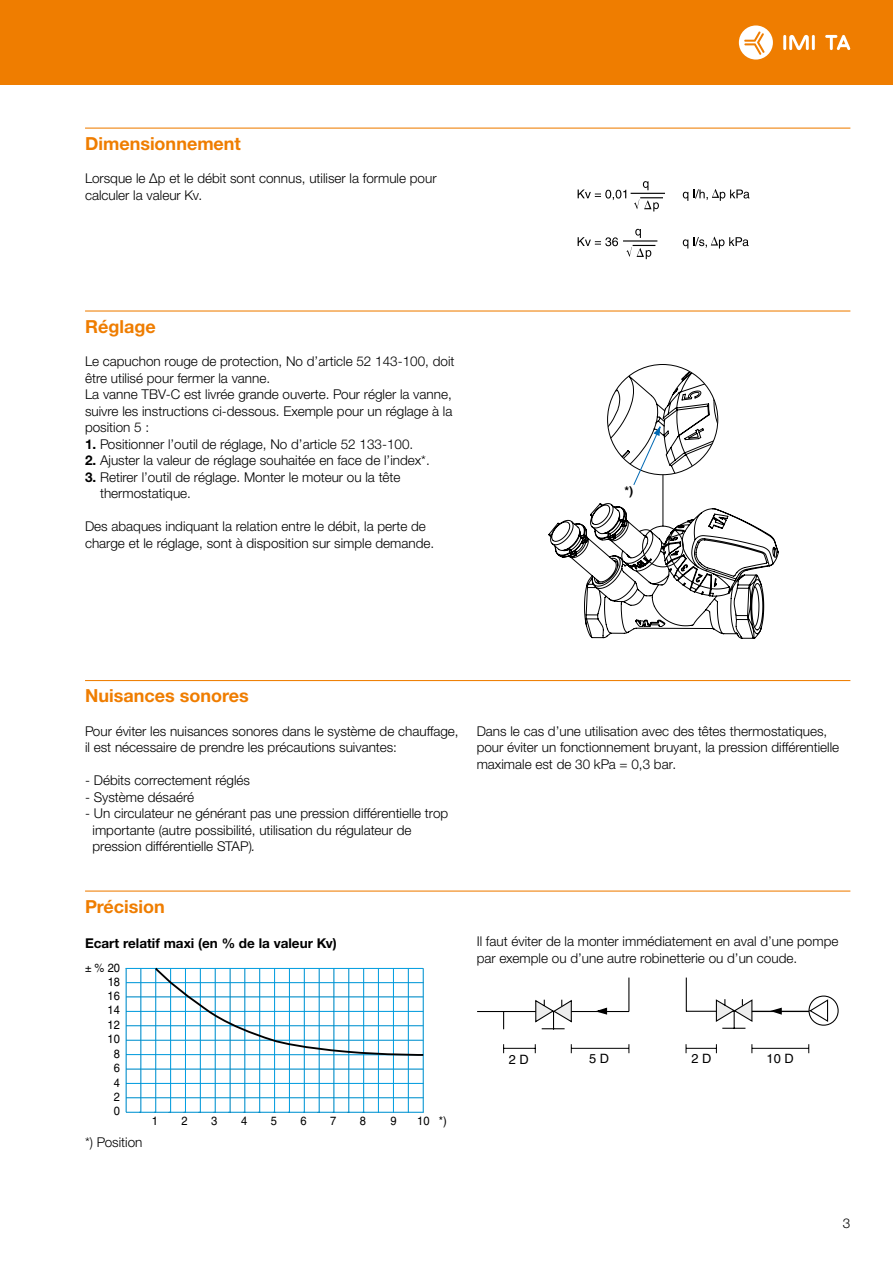
<style>
.page{position:relative;width:893px;height:1263px;background:#fff}
.page>*{position:absolute;margin:0;border:0;box-sizing:border-box;transform-origin:0 0}
.t1{font:700 18px "Helvetica Neue LTW1 G";color:#ef7d00}
.t2{font:300 13.5px/16.5px "Helvetica Neue LTW1 G";color:#000}
.t3{font:700 13.5px "Helvetica Neue LTW1 G";color:#000}
.t4{font:12.9px "Helvetica";color:#000}
.t5{font:12px "Helvetica";color:#000;scale:.93 1}
.t6{font:700 12px "Helvetica";color:#000}
.s1{font-weight:700}
.s2{font-style:italic}
</style>
<div class="page">
<div style="left:0;top:0;width:893px;height:85px;background:#ef7d00"></div>
<hr style="left:783px;top:35px;width:3px;height:15px;background:#fff">
<hr style="left:812px;top:35px;width:3px;height:15px;background:#fff">
<svg style="left:789px;top:35px;width:20px;height:15px"></svg>
<svg style="left:825px;top:35px;width:25px;height:15px"></svg>
<svg style="left:739px;top:25px;width:34px;height:35px"></svg>
<hr style="left:85px;top:128px;width:765px;height:1px;background:#ef7d00">
<hr style="left:85px;top:310px;width:765px;height:2px;background:#ef7d00">
<hr style="left:85px;top:680px;width:765px;height:1px;background:#ef7d00">
<hr style="left:85px;top:890px;width:765px;height:1px;background:#ef7d00">
<svg style="left:578px;top:190px;width:48px;height:10px"></svg>
<svg style="left:683px;top:189px;width:66px;height:12px"></svg>
<svg style="left:643px;top:181px;width:5px;height:9px"></svg>
<hr style="left:631px;top:193px;width:34px;height:1px;background:#000">
<svg style="left:634px;top:197px;width:29px;height:14px"></svg>
<svg style="left:578px;top:237px;width:40px;height:9px"></svg>
<svg style="left:683px;top:237px;width:66px;height:12px"></svg>
<svg style="left:635px;top:229px;width:6px;height:9px"></svg>
<hr style="left:623px;top:240px;width:34px;height:2px;background:#000">
<svg style="left:627px;top:245px;width:28px;height:14px"></svg>
<svg style="left:549px;top:369px;width:229px;height:270px"></svg>
<hr style="left:126px;top:1112px;width:297px;height:1px;background:#009fe3">
<hr style="left:126px;top:1097px;width:297px;height:1px;background:#009fe3">
<hr style="left:126px;top:1083px;width:297px;height:1px;background:#009fe3">
<hr style="left:126px;top:1068px;width:297px;height:1px;background:#009fe3">
<hr style="left:126px;top:968px;width:1px;height:144px;background:#009fe3">
<hr style="left:140px;top:969px;width:1px;height:143px;background:#009fe3">
<hr style="left:155px;top:968px;width:1px;height:144px;background:#009fe3">
<hr style="left:170px;top:969px;width:1px;height:143px;background:#009fe3">
<hr style="left:185px;top:969px;width:1px;height:143px;background:#009fe3">
<hr style="left:200px;top:969px;width:1px;height:143px;background:#009fe3">
<hr style="left:215px;top:969px;width:1px;height:143px;background:#009fe3">
<hr style="left:230px;top:969px;width:1px;height:143px;background:#009fe3">
<hr style="left:244px;top:968px;width:1px;height:144px;background:#009fe3">
<hr style="left:259px;top:968px;width:1px;height:144px;background:#009fe3">
<hr style="left:274px;top:968px;width:1px;height:144px;background:#009fe3">
<hr style="left:289px;top:968px;width:1px;height:144px;background:#009fe3">
<hr style="left:304px;top:968px;width:1px;height:144px;background:#009fe3">
<hr style="left:319px;top:968px;width:1px;height:144px;background:#009fe3">
<hr style="left:333px;top:968px;width:1px;height:144px;background:#009fe3">
<hr style="left:348px;top:968px;width:1px;height:144px;background:#009fe3">
<hr style="left:363px;top:969px;width:1px;height:143px;background:#009fe3">
<hr style="left:378px;top:969px;width:1px;height:144px;background:#009fe3">
<hr style="left:393px;top:968px;width:1px;height:144px;background:#009fe3">
<hr style="left:408px;top:969px;width:1px;height:143px;background:#009fe3">
<hr style="left:423px;top:968px;width:1px;height:144px;background:#009fe3">
<svg style="left:126px;top:967px;width:298px;height:90px"></svg>
<hr style="left:477px;top:1011px;width:152px;height:1px;background:#000">
<hr style="left:628px;top:977px;width:1px;height:34px;background:#000">
<hr style="left:686px;top:977px;width:1px;height:34px;background:#000">
<hr style="left:686px;top:1011px;width:152px;height:1px;background:#000">
<svg style="left:715px;top:999px;width:38px;height:30px"></svg>
<svg style="left:534px;top:999px;width:39px;height:31px"></svg>
<svg style="left:503px;top:1012px;width:1px;height:17px"></svg>
<hr style="left:752px;top:1011px;width:73px;height:1px;background:#000">
<svg style="left:808px;top:995px;width:30px;height:31px"></svg>
<hr style="left:504px;top:1048px;width:31px;height:1px;background:#000">
<hr style="left:571px;top:1048px;width:58px;height:1px;background:#000">
<hr style="left:686px;top:1048px;width:30px;height:1px;background:#000">
<hr style="left:752px;top:1048px;width:57px;height:1px;background:#000">
<svg style="left:767px;top:1007px;width:16px;height:8px"></svg>
<svg style="left:592px;top:1007px;width:16px;height:8px"></svg>
<h1 class="t1" style="left:85px;top:132px;width:157px">Dimensionnement</h1>
<p class="t2" style="left:85px;top:170px;width:353px">Lorsque le Δp et le débit sont connus, utiliser la formule pour calculer la valeur Kv.</p>
<h1 class="t1" style="left:85px;top:315px;width:72px">Réglage</h1>
<p class="t2" style="left:85px;top:353px;width:371px">Le capuchon rouge de protection, No d’article 52 143-100, doit être utilisé pour fermer la vanne.<br>La vanne TBV-C est livrée grande ouverte. Pour régler la vanne, suivre les instructions ci-dessous. Exemple pour un réglage à la position 5 :</p>
<p class="t2" style="left:85px;top:436px;width:330px"><span class="s1">1.</span> Positionner l’outil de réglage, No d’article 52 133-100.</p>
<p class="t2" style="left:85px;top:452px;width:346px"><span class="s1">2.</span> Ajuster la valeur de réglage souhaitée en face de l’index*.</p>
<p class="t2" style="left:100px;top:469px;width:302px;text-indent:-15px"><span class="s1">3.</span> Retirer l’outil de réglage. Monter le moteur ou la tête thermostatique.</p>
<p class="t2" style="left:85px;top:518px;width:351px">Des abaques indiquant la relation entre le débit, la perte de charge et le réglage, sont à disposition sur simple demande.</p>
<p class="t6" style="left:625px;top:483px;width:10px">*)</p>
<h1 class="t1" style="left:85px;top:685px;width:165px">Nuisances sonores</h1>
<p class="t2" style="left:85px;top:723px;width:375px">Pour éviter les nuisances sonores dans le système de chauffage, il est nécessaire de prendre les précautions suivantes:</p>
<p class="t2" style="left:85px;top:772px;width:167px">- Débits correctement réglés</p>
<p class="t2" style="left:85px;top:789px;width:111px">- Système désaéré</p>
<p class="t2" style="left:93px;top:805px;width:357px;text-indent:-8px">- Un circulateur ne générant pas une pression différentielle trop importante (autre possibilité, utilisation du régulateur de pression différentielle STAP)<span class="s2">.</span></p>
<h1 class="t1" style="left:85px;top:895px;width:81px">Précision</h1>
<p class="t3" style="left:85px;top:935px;width:253px">Ecart relatif maxi (en % de la valeur Kv)</p>
<p class="t5" style="left:85px;top:961px;width:39px">± % 20</p>
<p class="t5" style="left:108px;top:975px;width:15px">18</p>
<p class="t5" style="left:108px;top:988px;width:15px">16</p>
<p class="t5" style="left:108px;top:1003px;width:15px">14</p>
<p class="t5" style="left:108px;top:1017px;width:15px">12</p>
<p class="t5" style="left:108px;top:1032px;width:15px">10</p>
<p class="t5" style="left:114px;top:1046px;width:8px">8</p>
<p class="t5" style="left:114px;top:1061px;width:8px">6</p>
<p class="t5" style="left:114px;top:1075px;width:8px">4</p>
<p class="t5" style="left:114px;top:1090px;width:8px">2</p>
<p class="t5" style="left:114px;top:1104px;width:8px">0</p>
<p class="t2" style="left:85px;top:1134px;width:59px">*) Position</p>
<p class="t5" style="left:152px;top:1114px;width:8px">1</p>
<p class="t5" style="left:182px;top:1114px;width:8px">2</p>
<p class="t5" style="left:211px;top:1114px;width:8px">3</p>
<p class="t5" style="left:241px;top:1114px;width:8px">4</p>
<p class="t5" style="left:271px;top:1114px;width:8px">5</p>
<p class="t5" style="left:300px;top:1114px;width:8px">6</p>
<p class="t5" style="left:330px;top:1114px;width:8px">7</p>
<p class="t5" style="left:360px;top:1114px;width:8px">8</p>
<p class="t5" style="left:439px;top:1113px;width:10px">*)</p>
<p class="t5" style="left:390px;top:1114px;width:8px">9</p>
<p class="t5" style="left:417px;top:1114px;width:15px">10</p>
<p class="t2" style="left:477px;top:723px;width:364px">Dans le cas d’une utilisation avec des têtes thermostatiques, pour éviter un fonctionnement bruyant, la pression différentielle maximale est de 30 kPa = 0,3 bar.</p>
<p class="t2" style="left:477px;top:933px;width:363px">Il faut éviter de la monter immédiatement en aval d’une pompe par exemple ou d’une autre robinetterie ou d’un coude.</p>
<p class="t4" style="left:509px;top:1051px;width:22px">2 D</p>
<p class="t4" style="left:589px;top:1051px;width:22px">5 D</p>
<p class="t4" style="left:691px;top:1051px;width:22px">2 D</p>
<p class="t4" style="left:767px;top:1051px;width:29px">10 D</p>
<p class="t2" style="left:843px;top:1215px;width:9px">3</p>
</div>
